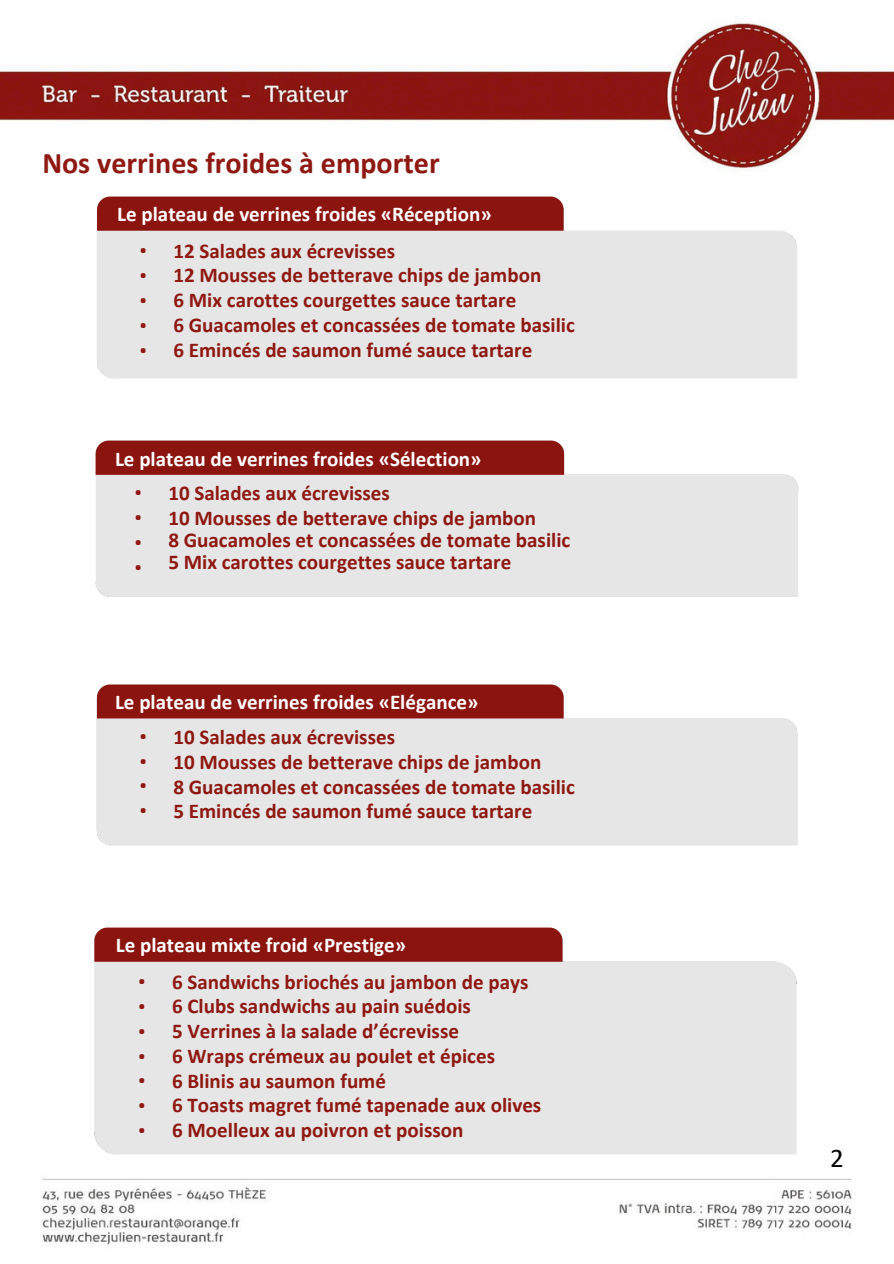
<style>
.page{position:relative;width:894px;height:1264px;background:#fff}
.page>*{position:absolute;margin:0;border:0;box-sizing:border-box;transform-origin:0 0}
.t1{font:700 30px "Calibri";color:#8f1812}
.t2{font:27px "Calibri";color:#000}
.t3{font:700 21.15px "Calibri";color:#8f1812}
.t4{font:21.15px "IBM Plex Sans Cond";color:#8f1812}
.t5{font:700 21px "Calibri";color:#8f1812}
.t6{font:700 21px "Calibri";color:#fff}
.t7{font:21px "IBM Plex Sans Cond";color:#8f1812}
</style>
<div class="page">
<img style="left:0;top:22px;width:893px;height:1224px">
<img style="left:88px;top:190px;width:717px;height:196px">
<img style="left:87px;top:921px;width:716px;height:240px">
<img style="left:88px;top:433px;width:717px;height:170px">
<img style="left:88px;top:677px;width:717px;height:175px">
<p class="t1" style="left:42px;top:151px;width:399px">Nos verrines froides à emporter</p>
<p class="t6" style="left:117px;top:205px;width:376px">Le plateau de verrines froides «Réception»</p>
<p class="t7" style="left:139px;top:236px;width:9px">•</p>
<p class="t7" style="left:139px;top:261px;width:9px">•</p>
<p class="t7" style="left:139px;top:285px;width:9px">•</p>
<p class="t7" style="left:139px;top:310px;width:9px">•</p>
<p class="t7" style="left:139px;top:335px;width:9px">•</p>
<p class="t5" style="left:173px;top:242px;width:223px">12 Salades aux écrevisses</p>
<p class="t5" style="left:173px;top:267px;width:369px">12 Mousses de betterave chips de jambon</p>
<p class="t5" style="left:173px;top:291px;width:344px">6 Mix carottes courgettes sauce tartare</p>
<p class="t5" style="left:173px;top:316px;width:403px">6 Guacamoles et concassées de tomate basilic</p>
<p class="t5" style="left:173px;top:341px;width:360px">6 Emincés de saumon fumé sauce tartare</p>
<h1 class="t6" style="left:115px;top:450px;width:368px">Le plateau de verrines froides «Sélection»</h1>
<p class="t7" style="left:134px;top:477px;width:9px">•</p>
<p class="t7" style="left:134px;top:502px;width:9px">•</p>
<p class="t4" style="left:134px;top:527px;width:9px">•</p>
<p class="t7" style="left:134px;top:552px;width:9px">•</p>
<p class="t5" style="left:168px;top:484px;width:223px">10 Salades aux écrevisses</p>
<p class="t5" style="left:168px;top:509px;width:369px">10 Mousses de betterave chips de jambon</p>
<p class="t3" style="left:168px;top:531px;width:403px">8 Guacamoles et concassées de tomate basilic</p>
<p class="t5" style="left:168px;top:553px;width:344px">5 Mix carottes courgettes sauce tartare</p>
<p class="t6" style="left:115px;top:693px;width:365px">Le plateau de verrines froides «Elégance»</p>
<p class="t7" style="left:139px;top:721px;width:9px">•</p>
<p class="t7" style="left:139px;top:746px;width:9px">•</p>
<p class="t7" style="left:139px;top:770px;width:9px">•</p>
<p class="t7" style="left:139px;top:795px;width:9px">•</p>
<p class="t5" style="left:173px;top:728px;width:223px">10 Salades aux écrevisses</p>
<p class="t5" style="left:173px;top:753px;width:369px">10 Mousses de betterave chips de jambon</p>
<p class="t5" style="left:173px;top:777px;width:403px">8 Guacamoles et concassées de tomate basilic</p>
<p class="t5" style="left:173px;top:802px;width:360px">5 Emincés de saumon fumé sauce tartare</p>
<p class="t6" style="left:116px;top:936px;width:292px">Le plateau mixte froid «Prestige»</p>
<p class="t7" style="left:138px;top:966px;width:9px">•</p>
<p class="t7" style="left:138px;top:991px;width:9px">•</p>
<p class="t7" style="left:138px;top:1016px;width:9px">•</p>
<p class="t7" style="left:138px;top:1041px;width:9px">•</p>
<p class="t7" style="left:138px;top:1065px;width:9px">•</p>
<p class="t7" style="left:138px;top:1090px;width:9px">•</p>
<p class="t7" style="left:138px;top:1115px;width:9px">•</p>
<p class="t5" style="left:172px;top:972px;width:358px">6 Sandwichs briochés au jambon de pays</p>
<p class="t5" style="left:172px;top:997px;width:300px">6 Clubs sandwichs au pain suédois</p>
<p class="t5" style="left:172px;top:1022px;width:288px">5 Verrines à la salade d’écrevisse</p>
<p class="t5" style="left:172px;top:1047px;width:324px">6 Wraps crémeux au poulet et épices</p>
<p class="t5" style="left:172px;top:1071px;width:215px">6 Blinis au saumon fumé</p>
<p class="t5" style="left:172px;top:1096px;width:370px">6 Toasts magret fumé tapenade aux olives</p>
<p class="t5" style="left:172px;top:1121px;width:293px">6 Moelleux au poivron et poisson</p>
<p class="t2" style="left:829px;top:1146px;width:15px">2</p>
</div>
